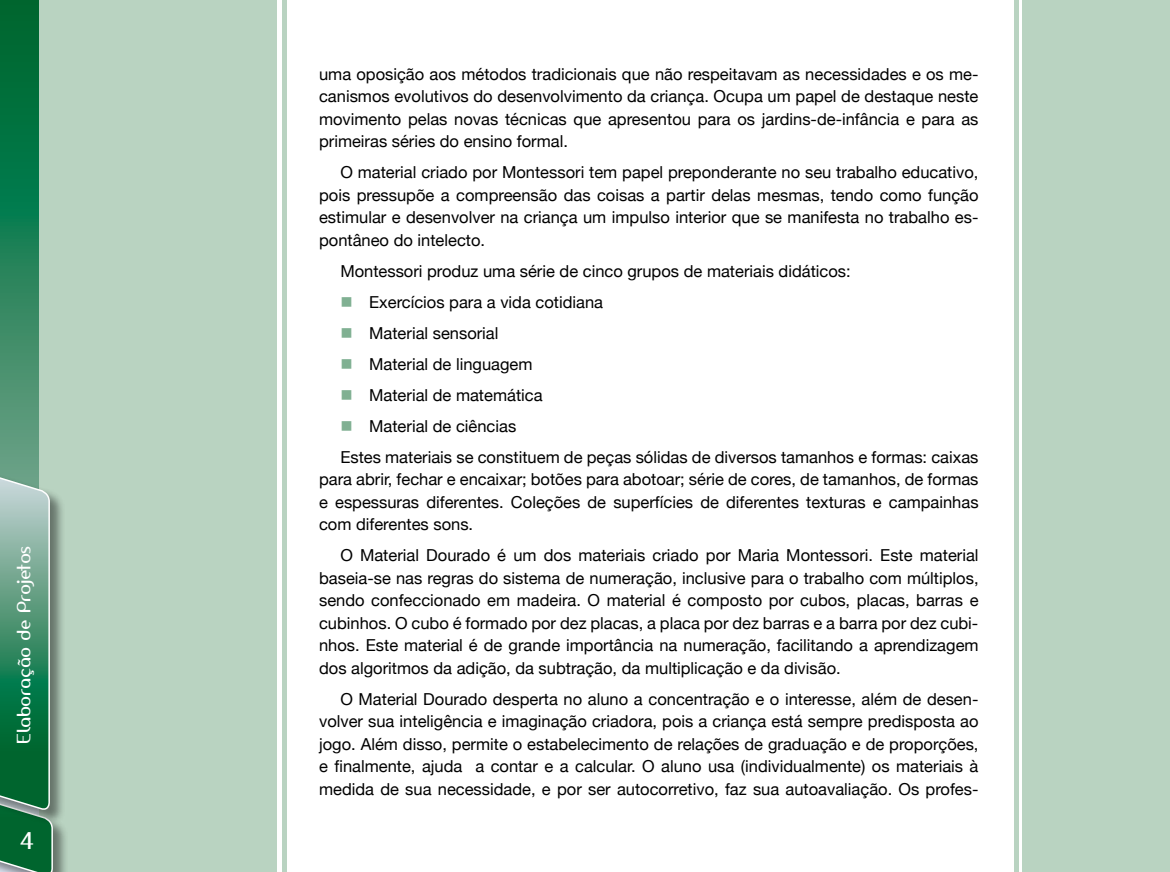
<style>
.page{position:relative;width:1170px;height:872px;background:#fff}
.page>*{position:absolute;margin:0;border:0;box-sizing:border-box;transform-origin:0 0}
.t1{font:22.5px "Amerika Sans";color:#fff}
.t2{font:18px "Amerika Sans";color:#fff}
.t3{font:16.5px/22.5px "Helvetica Neue";color:#000;text-align:justify}
</style>
<div class="page">
<div style="left:1022px;top:0;width:147px;height:872px;background:#b9d3c1"></div>
<div style="left:1013px;top:0;width:5px;height:872px;background:#b9d3c1"></div>
<div style="left:0;top:0;width:276px;height:872px;background:#b9d3c1"></div>
<svg style="left:0;top:0;width:38px;height:472px;background:#228055"></svg>
<div style="left:0;top:799px;width:68px;height:73px;background:#000;opacity:.45"></div>
<div style="left:0;top:472px;width:65px;height:353px;background:#000;opacity:.45"></div>
<svg style="left:0;top:472px;width:54px;height:400px;background:#488e6c"></svg>
<div style="left:282px;top:0;width:5px;height:872px;background:#b9d3c1"></div>
<hr style="left:1169px;top:0;width:1px;height:872px;background:#b9d3c1">
<p class="t2" style="left:12px;top:743px;width:199px;rotate:-90deg">Elaboração de Projetos</p>
<h1 class="t1" style="left:20px;top:826px;width:15px">4</h1>
<p class="t3" style="left:319px;top:62px;width:661px">uma oposição aos métodos tradicionais que não respeitavam as necessidades e os me&shy;canismos evolutivos do desenvolvimento da criança. Ocupa um papel de destaque neste movimento pelas novas técnicas que apresentou para os jardins-de-infância e para as primeiras séries do ensino formal.</p>
<p class="t3" style="left:319px;top:161px;width:661px;text-indent:21px">O material criado por Montessori tem papel preponderante no seu trabalho educativo, pois pressupõe a compreensão das coisas a partir delas mesmas, tendo como função estimular e desenvolver na criança um impulso interior que se manifesta no trabalho es&shy;pontâneo do intelecto.</p>
<p class="t3" style="left:340px;top:259px;width:512px">Montessori produz uma série de cinco grupos de materiais didáticos:</p>
<p class="t3" style="left:369px;top:290px;width:235px">Exercícios para a vida cotidiana</p>
<p class="t3" style="left:369px;top:321px;width:131px">Material sensorial</p>
<p class="t3" style="left:369px;top:352px;width:165px">Material de linguagem</p>
<p class="t3" style="left:369px;top:383px;width:175px">Material de matemática</p>
<p class="t3" style="left:369px;top:414px;width:148px">Material de ciências</p>
<p class="t3" style="left:340px;top:445px;width:639px">Estes materiais se constituem de peças sólidas de diversos tamanhos e formas: caixas</p>
<p class="t3" style="left:319px;top:468px;width:661px">para abrir, fechar e encaixar; botões para abotoar; série de cores, de tamanhos, de formas e espessuras diferentes. Coleções de superfícies de diferentes texturas e campainhas com diferentes sons.</p>
<p class="t3" style="left:319px;top:544px;width:661px;text-indent:21px">O Material Dourado é um dos materiais criado por Maria Montessori. Este material baseia-se nas regras do sistema de numeração, inclusive para o trabalho com múltiplos, sendo confeccionado em madeira. O material é composto por cubos, placas, barras e cubinhos. O cubo é formado por dez placas, a placa por dez barras e a barra por dez cubi&shy;nhos. Este material é de grande importância na numeração, facilitando a aprendizagem dos algoritmos da adição, da subtração, da multiplicação e da divisão.</p>
<p class="t3" style="left:319px;top:687px;width:661px;text-indent:21px">O Material Dourado desperta no aluno a concentração e o interesse, além de desen&shy;volver sua inteligência e imaginação criadora, pois a criança está sempre predisposta ao jogo. Além disso, permite o estabelecimento de relações de graduação e de proporções, e finalmente, ajuda a contar e a calcular. O aluno usa (individualmente) os materiais à medida de sua necessidade, e por ser autocorretivo, faz sua autoavaliação. Os profes-</p>
</div>
